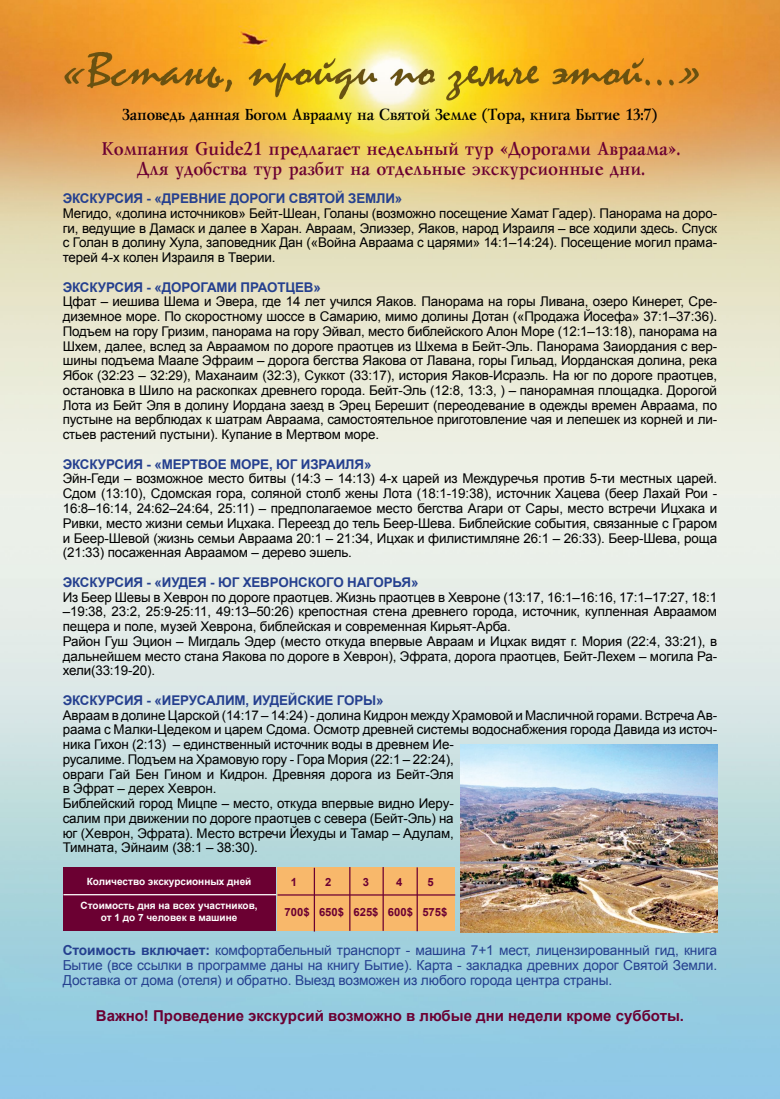
<style>
.page{position:relative;width:780px;height:1099px;background:#fff}
.page>*{position:absolute;margin:0;border:0;box-sizing:border-box;transform-origin:0 0}
.t1{font:18.75px/20px "AXP Lazurski C Bold";letter-spacing:.02em;color:#6b0032;text-align:center;scale:.9 1}
.t2{font:16.25px "AXP Lazurski C Bold";color:#000;scale:.9 1}
.t3{font:700 15px "Arial";color:#6b0032}
.t4{font:13.75px/15px "Arial";letter-spacing:-.01em;color:#25408f;text-align:justify}
.t5{font:13.38px/14.8px "Arial";letter-spacing:-.01em;color:#000}
.t6{font:700 13.38px "Arial";letter-spacing:-.01em;color:#25408f}
.t7{font:700 11.25px "Arial";color:#6b0032}
.t8{font:700 10px/12px "Arial";color:#fff;text-align:center}
.s1{font-weight:700}
</style>
<div class="page">
<img style="left:0;top:0;width:780px;height:1098px">
<div style="left:63px;top:867px;width:212px;height:64px;background:#6b0032"></div>
<div style="left:277px;top:867px;width:178px;height:64px;background:#f8b86b"></div>
<hr style="left:63px;top:894px;width:213px;height:1px;background:#fff">
<hr style="left:277px;top:894px;width:178px;height:1px;background:#6b0032">
<hr style="left:314px;top:867px;width:1px;height:64px;background:#6b0032">
<hr style="left:349px;top:867px;width:1px;height:63px;background:#6b0032">
<hr style="left:382px;top:867px;width:2px;height:63px;background:#6b0032">
<hr style="left:416px;top:867px;width:2px;height:64px;background:#6b0032">
<img style="left:461px;top:744px;width:256px;height:188px">
<p class="t2" style="left:121px;top:106px;width:596px">Заповедь данная Богом Аврааму на Святой Земле (Тора, книга Бытие 13:7(</p>
<h1 class="t1" style="left:101px;top:139px;width:644px">Компания Guide21 предлагает недельный тур «Дорогами Авраама .«<br>Для удобства тур разбит на отдельные экскурсионные дни.</h1>
<p class="t6" style="left:63px;top:189px;width:341px">ЭКСКУРСИЯ «- ДРЕВНИЕ ДОРОГИ СВЯТОЙ ЗЕМЛИ«</p>
<p class="t5" style="left:63px;top:221px;width:656px">ги, ведущие в Дамаск и далее в Харан. Авраам, Элиэзер, Яаков, народ Израиля – все ходили здесь. Спуск</p>
<p class="t5" style="left:63px;top:206px;width:656px">Мегидо «, долина источников» Бейт-Шеан, Голаны (возможно посещение Хамат Гадер .) Панорама на доро-</p>
<p class="t5" style="left:63px;top:250px;width:214px">терей 4-х колен Израиля в Тверии.</p>
<p class="t5" style="left:63px;top:235px;width:656px">с Голан в долину Хула, заповедник Дан («Война Авраама с царями» 14:1–14:24 .) Посещение могил прама-</p>
<p class="t6" style="left:63px;top:278px;width:259px">ЭКСКУРСИЯ «- ДОРОГАМИ ПРАОТЦЕВ«</p>
<p class="t5" style="left:63px;top:309px;width:656px">диземное море. По скоростному шоссе в Самарию, мимо долины Дотан («Продажа Йосефа« 37:1–37:36 .(</p>
<p class="t5" style="left:63px;top:294px;width:656px">Цфат – иешива Шема и Эвера, где 14 лет учился Яаков. Панорама на горы Ливана, озеро Кинерет, Сре-</p>
<p class="t5" style="left:63px;top:324px;width:656px">Подъем на гору Гризим, панорама на гору Эйвал, место библейского Алон Море (12:1–13:18 ,) панорама на</p>
<p class="t5" style="left:63px;top:353px;width:656px">шины подъема Маале Эфраим – дорога бегства Яакова от Лавана, горы Гильад, Иорданская долина, река</p>
<p class="t5" style="left:63px;top:339px;width:656px">Шхем, далее, вслед за Авраамом по дороге праотцев из Шхема в Бейт-Эль. Панорама Заиордания с вер-</p>
<p class="t5" style="left:63px;top:368px;width:656px;text-align:justify">Ябок (32:23 – 32:29 ,) Маханаим (32:3 ,) Суккот (33:17 ,) история Яаков-Исраэль. На юг по дороге праотцев, остановка в Шило на раскопках древнего города. Бейт-Эль (12:8, 13:3, ) – панорамная площадка. Дорогой Лота из Бейт Эля в долину Иордана заезд в Эрец Берешит (переодевание в одежды времен Авраама, по</p>
<p class="t5" style="left:63px;top:427px;width:318px">стьев растений пустыни .) Купание в Мертвом море.</p>
<p class="t5" style="left:63px;top:412px;width:656px">пустыне на верблюдах к шатрам Авраама, самостоятельное приготовление чая и лепешек из корней и ли-</p>
<p class="t6" style="left:63px;top:455px;width:310px">ЭКСКУРСИЯ «- МЕРТВОЕ МОРЕ, ЮГ ИЗРАИЛЯ«</p>
<p class="t5" style="left:63px;top:471px;width:656px;text-align:justify">Эйн-Геди – возможное место битвы (14:3 – 14:13) 4-х царей из Междуречья против 5-ти местных царей.<br>Сдом (13:10 ,) Сдомская гора, соляной столб жены Лота (18:1-19:38 ,) источник Хацева (беер Лахай Рои - 16:8–16:14, 24:62–24:64, 25:11) – предполагаемое место бегства Агари от Сары, место встречи Ицхака и Ривки, место жизни семьи Ицхака. Переезд до тель Беер-Шева. Библейские события, связанные с Граром и Беер-Шевой (жизнь семьи Авраама 20:1 – 21:34, Ицхак и филистимляне 26:1 – 26:33 .) Беер-Шева, роща (21:33) посаженная Авраамом – дерево эшель.</p>
<p class="t6" style="left:63px;top:573px;width:357px">ЭКСКУРСИЯ «- ИУДЕЯ - ЮГ ХЕВРОНСКОГО НАГОРЬЯ«</p>
<p class="t5" style="left:63px;top:589px;width:656px">Из Беер Шевы в Хеврон по дороге праотцев. Жизнь праотцев в Хевроне )13:17, 16:1–16:16, 17:1–17:27, 18:1 –19:38, 23:2, 25:9-25:11, 49:13–50:26) крепостная стена древнего города, источник, купленная Авраамом пещера и поле, музей Хеврона, библейская и современная Кирьят-Арба.<br>Район Гуш Эцион – Мигдаль Эдер (место откуда впервые Авраам и Ицхак видят .г Мория (22:4, 33:21 в,)</p>
<p class="t5" style="left:63px;top:663px;width:94px">хели)33:19-20 .(</p>
<p class="t5" style="left:63px;top:648px;width:656px">дальнейшем место стана Яакова по дороге в Хеврон ,) Эфрата, дорога праотцев, Бейт-Лехем – могила Ра-</p>
<p class="t6" style="left:63px;top:691px;width:322px">ЭКСКУРСИЯ «- ИЕРУСАЛИМ, ИУДЕЙСКИЕ ГОРЫ«</p>
<p class="t5" style="left:63px;top:707px;width:656px">Авраам в долине Царской (14:17 – 14:24 -) долина Кидрон между Храмовой и Масличной горами. Встреча Ав-</p>
<p class="t5" style="left:63px;top:722px;width:656px">раама с Малки-Цедеком и царем Сдома. Осмотр древней системы водоснабжения города Давида из источ-</p>
<p class="t5" style="left:63px;top:737px;width:392px">ника Гихон (2:13) – единственный источник воды в древнем Ие-</p>
<p class="t5" style="left:63px;top:752px;width:392px">русалиме. Подъем на Храмовую гору - Гора Мория )22:1 – 22:24 ,(</p>
<p class="t5" style="left:63px;top:766px;width:392px">овраги Гай Бен Гином и Кидрон. Древняя дорога из Бейт-Эля в Эфрат – дерех Хеврон.</p>
<p class="t5" style="left:63px;top:811px;width:392px">салим при движении по дороге праотцев с севера (Бейт-Эль) на</p>
<p class="t5" style="left:63px;top:796px;width:392px">Библейский город Мицпе – место, откуда впервые видно Иеру-</p>
<p class="t5" style="left:63px;top:825px;width:392px">юг (Хеврон, Эфрата .) Место встречи Йехуды и Тамар – Адулам,<br>Тимната, Эйнаим )38:1 – 38:30 .(</p>
<p class="t8" style="left:87px;top:875px;width:166px">Количество экскурсионных дней</p>
<p class="t8" style="left:81px;top:899px;width:178px">Стоимость дня на всех участников, от 1 до 7 человек в машине</p>
<p class="t7" style="left:291px;top:874px;width:8px">1</p>
<p class="t7" style="left:284px;top:904px;width:27px">700$</p>
<p class="t7" style="left:325px;top:874px;width:8px">2</p>
<p class="t7" style="left:319px;top:904px;width:27px">650$</p>
<p class="t7" style="left:363px;top:874px;width:8px">3</p>
<p class="t7" style="left:353px;top:904px;width:27px">625$</p>
<p class="t7" style="left:396px;top:874px;width:8px">4</p>
<p class="t7" style="left:388px;top:904px;width:27px">600$</p>
<p class="t7" style="left:427px;top:874px;width:8px">5</p>
<p class="t7" style="left:422px;top:904px;width:27px">575$</p>
<p class="t4" style="left:63px;top:942px;width:656px"><span class="s1">Стоимость включает:</span> комфортабельный транспорт - машина 7+1 мест, лицензированный гид, книга Бытие (все ссылки в программе даны на книгу Бытие .) Карта - закладка древних дорог Святой Земли.<br>Доставка от дома (отеля и) обратно. Выезд возможен из любого города центра страны.</p>
<p class="t3" style="left:96px;top:1005px;width:589px">Важно! Проведение экскурсий возможно в любые дни недели кроме субботы.</p>
</div>
